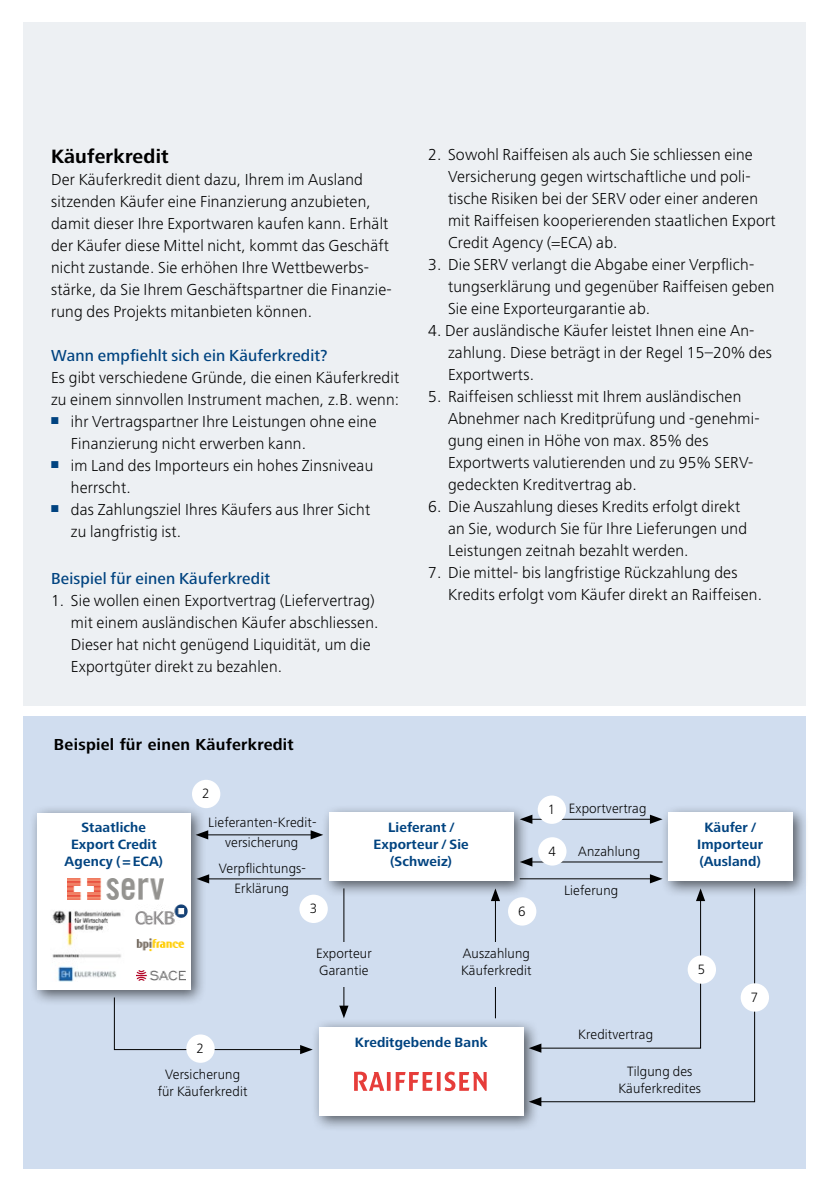
<style>
.page{position:relative;width:828px;height:1191px;background:#fff}
.page>*{position:absolute;margin:0;border:0;box-sizing:border-box;transform-origin:0 0}
.t1{font:700 20px "Frutiger Next LT";letter-spacing:.01em;color:#000}
.t2{font:300 16.4px/22px "Frutiger Next LT";letter-spacing:.01em;color:#000}
.t3{font:500 16.4px "Frutiger Next LT";letter-spacing:.01em;color:#004380}
.t4{font:700 16.4px "Frutiger Next LT";letter-spacing:.02em;color:#000}
.t5{font:300 14px/17px "Frutiger Next LT";letter-spacing:.01em;color:#000;text-align:center}
.t6{font:700 14px/17px "Frutiger Next LT";letter-spacing:.01em;color:#004380;text-align:center}
</style>
<div class="page">
<div style="left:23px;top:715px;width:782px;height:453px;background:#d0ddef"></div>
<div style="left:23px;top:23px;width:782px;height:683px;background:#edf0f3"></div>
<div style="left:320px;top:805px;width:210px;height:92px;background:#000;opacity:.6"></div>
<div style="left:329px;top:813px;width:184px;height:68px;background:#fff"></div>
<div style="left:311px;top:1019px;width:229px;height:112px;background:#000;opacity:.6"></div>
<div style="left:319px;top:1027px;width:204px;height:88px;background:#fff"></div>
<div style="left:29px;top:805px;width:178px;height:201px;background:#000;opacity:.6"></div>
<div style="left:37px;top:813px;width:153px;height:176px;background:#fff"></div>
<div style="left:659px;top:805px;width:149px;height:92px;background:#000;opacity:.6"></div>
<div style="left:668px;top:813px;width:124px;height:68px;background:#fff"></div>
<hr style="left:529px;top:818px;width:124px;height:1px;background:#000">
<svg style="left:520px;top:814px;width:12px;height:10px"></svg>
<svg style="left:650px;top:814px;width:12px;height:10px"></svg>
<hr style="left:205px;top:834px;width:109px;height:1px;background:#000">
<svg style="left:196px;top:830px;width:12px;height:9px"></svg>
<svg style="left:311px;top:830px;width:12px;height:9px"></svg>
<hr style="left:520px;top:878px;width:133px;height:1px;background:#000">
<hr style="left:529px;top:861px;width:133px;height:1px;background:#000">
<svg style="left:520px;top:857px;width:12px;height:9px"></svg>
<hr style="left:495px;top:898px;width:1px;height:120px;background:#000">
<svg style="left:491px;top:888px;width:9px;height:13px"></svg>
<hr style="left:343px;top:888px;width:1px;height:120px;background:#000">
<svg style="left:339px;top:1005px;width:9px;height:13px"></svg>
<hr style="left:206px;top:878px;width:115px;height:1px;background:#000">
<svg style="left:196px;top:874px;width:13px;height:9px"></svg>
<svg style="left:537px;top:887px;width:218px;height:215px"></svg>
<svg style="left:529px;top:1097px;width:12px;height:9px"></svg>
<svg style="left:529px;top:874px;width:176px;height:178px"></svg>
<svg style="left:113px;top:996px;width:200px;height:58px"></svg>
<svg style="left:354px;top:1071px;width:132px;height:20px"></svg>
<div style="left:441px;top:942px;width:110px;height:44px;background:#d0ddef"></div>
<div style="left:307px;top:942px;width:74px;height:44px;background:#d0ddef"></div>
<div style="left:299px;top:894px;width:29px;height:29px;background:#fff;border-radius:50%"></div>
<div style="left:538px;top:837px;width:28px;height:28px;background:#fff;border-radius:50%"></div>
<div style="left:508px;top:897px;width:28px;height:28px;background:#fff;border-radius:50%"></div>
<div style="left:740px;top:983px;width:29px;height:28px;background:#fff;border-radius:50%"></div>
<div style="left:687px;top:955px;width:29px;height:28px;background:#fff;border-radius:50%"></div>
<div style="left:192px;top:780px;width:28px;height:28px;background:#fff;border-radius:50%"></div>
<div style="left:186px;top:1034px;width:29px;height:28px;background:#fff;border-radius:50%"></div>
<div style="left:538px;top:795px;width:28px;height:29px;background:#fff;border-radius:50%"></div>
<img style="left:67px;top:878px;width:97px;height:21px">
<img style="left:52px;top:910px;width:69px;height:71px">
<img style="left:135px;top:904px;width:52px;height:20px">
<img style="left:136px;top:938px;width:49px;height:14px">
<img style="left:136px;top:970px;width:49px;height:10px">
<p class="t1" style="left:51px;top:145px;width:119px">Käuferkredit</p>
<p class="t2" style="left:51px;top:168px;width:342px">Der Käuferkredit dient dazu, Ihrem im Ausland sitzenden Käufer eine Finanzierung anzubieten, damit dieser Ihre Exportwaren kaufen kann. Erhält der Käufer diese Mittel nicht, kommt das Geschäft nicht zustande. Sie erhöhen Ihre Wettbewerbs&shy;stärke, da Sie Ihrem Geschäftspartner die Finanzie&shy;rung des Projekts mitanbieten können.</p>
<p class="t3" style="left:51px;top:346px;width:278px">Wann empfiehlt sich ein Käuferkredit?</p>
<p class="t2" style="left:51px;top:366px;width:350px">Es gibt verschiedene Gründe, die einen Käuferkredit zu einem sinnvollen Instrument machen, z.B. wenn:</p>
<p class="t2" style="left:71px;top:410px;width:307px;text-indent:-20px"><sup>■</sup> ihr Vertragspartner Ihre Leistungen ohne eine<br>Finanzierung nicht erwerben kann.</p>
<p class="t2" style="left:71px;top:454px;width:304px;text-indent:-20px"><sup>■</sup> im Land des Importeurs ein hohes Zinsniveau herrscht.</p>
<p class="t2" style="left:71px;top:498px;width:301px;text-indent:-20px"><sup>■</sup> das Zahlungsziel Ihres Käufers aus Ihrer Sicht zu langfristig ist.</p>
<p class="t3" style="left:51px;top:569px;width:221px">Beispiel für einen Käuferkredit</p>
<p class="t2" style="left:71px;top:589px;width:309px;text-indent:-20px">1. Sie wollen einen Exportvertrag (Liefervertrag) mit einem ausländischen Käufer abschliessen.<br>Dieser hat nicht genügend Liquidität, um die Exportgüter direkt zu bezahlen.</p>
<p class="t4" style="left:54px;top:735px;width:241px">Beispiel für einen Käuferkredit</p>
<p class="t5" style="left:202px;top:785px;width:9px">2</p>
<p class="t2" style="left:448px;top:144px;width:329px;text-indent:-20px">2. Sowohl Raiffeisen als auch Sie schliessen eine Versicherung gegen wirtschaftliche und poli&shy;tische Risiken bei der SERV oder einer anderen mit Raiffeisen kooperierenden staatlichen Export Credit Agency (=ECA) ab.</p>
<p class="t2" style="left:448px;top:254px;width:328px;text-indent:-20px">3. Die SERV verlangt die Abgabe einer Verpflich&shy;tungserklärung und gegenüber Raiffeisen geben<br>Sie eine Exporteurgarantie ab.</p>
<p class="t2" style="left:448px;top:320px;width:325px;text-indent:-20px">4. Der ausländische Käufer leistet Ihnen eine An&shy;zahlung. Diese beträgt in der Regel 15–20% des<br>Exportwerts.</p>
<p class="t2" style="left:448px;top:386px;width:313px;text-indent:-20px">5. Raiffeisen schliesst mit Ihrem ausländischen Abnehmer nach Kreditprüfung und -genehmi&shy;gung einen in Höhe von max. 85% des Exportwerts valutierenden und zu 95% SERV&shy;gedeckten Kreditvertrag ab.</p>
<p class="t2" style="left:448px;top:496px;width:301px;text-indent:-20px">6. Die Auszahlung dieses Kredits erfolgt direkt an Sie, wodurch Sie für Ihre Lieferungen und<br>Leistungen zeitnah bezahlt werden.</p>
<p class="t2" style="left:448px;top:562px;width:315px;text-indent:-20px">7. Die mittel- bis langfristige Rückzahlung des<br>Kredits erfolgt vom Käufer direkt an Raiffeisen.</p>
<p class="t5" style="left:569px;top:800px;width:79px">Exportvertrag</p>
<p class="t5" style="left:578px;top:842px;width:63px">Anzahlung</p>
<p class="t5" style="left:548px;top:801px;width:9px">1</p>
<p class="t5" style="left:208px;top:812px;width:110px;line-height:20px">Lieferanten-Kredit&shy;versicherung</p>
<p class="t6" style="left:65px;top:819px;width:100px">Staatliche<br>Export Credit<br>Agency (=ECA)</p>
<p class="t6" style="left:697px;top:819px;width:67px">Käufer /<br>Importeur (Ausland)</p>
<p class="t6" style="left:374px;top:819px;width:97px">Lieferant /<br>Exporteur / Sie (Schweiz)</p>
<p class="t5" style="left:548px;top:842px;width:9px">4</p>
<p class="t5" style="left:219px;top:858px;width:89px;line-height:20px">Verpflichtungs-<br>Erklärung</p>
<p class="t5" style="left:564px;top:881px;width:56px">Lieferung</p>
<p class="t5" style="left:197px;top:1039px;width:9px">2</p>
<p class="t5" style="left:158px;top:1066px;width:91px">Versicherung für Käuferkredit</p>
<p class="t5" style="left:310px;top:900px;width:9px">3</p>
<p class="t5" style="left:316px;top:945px;width:57px;text-align:left">Exporteur<br>Garantie</p>
<p class="t5" style="left:518px;top:902px;width:9px">6</p>
<p class="t5" style="left:461px;top:945px;width:72px;text-align:left">Auszahlung<br>Käuferkredit</p>
<p class="t6" style="left:355px;top:1033px;width:134px">Kreditgebende Bank</p>
<p class="t5" style="left:578px;top:1026px;width:76px">Kreditvertrag</p>
<p class="t5" style="left:698px;top:960px;width:9px">5</p>
<p class="t5" style="left:618px;top:1063px;width:84px">Tilgung des<br>Käuferkredites</p>
<p class="t5" style="left:751px;top:988px;width:9px">7</p>
</div>
